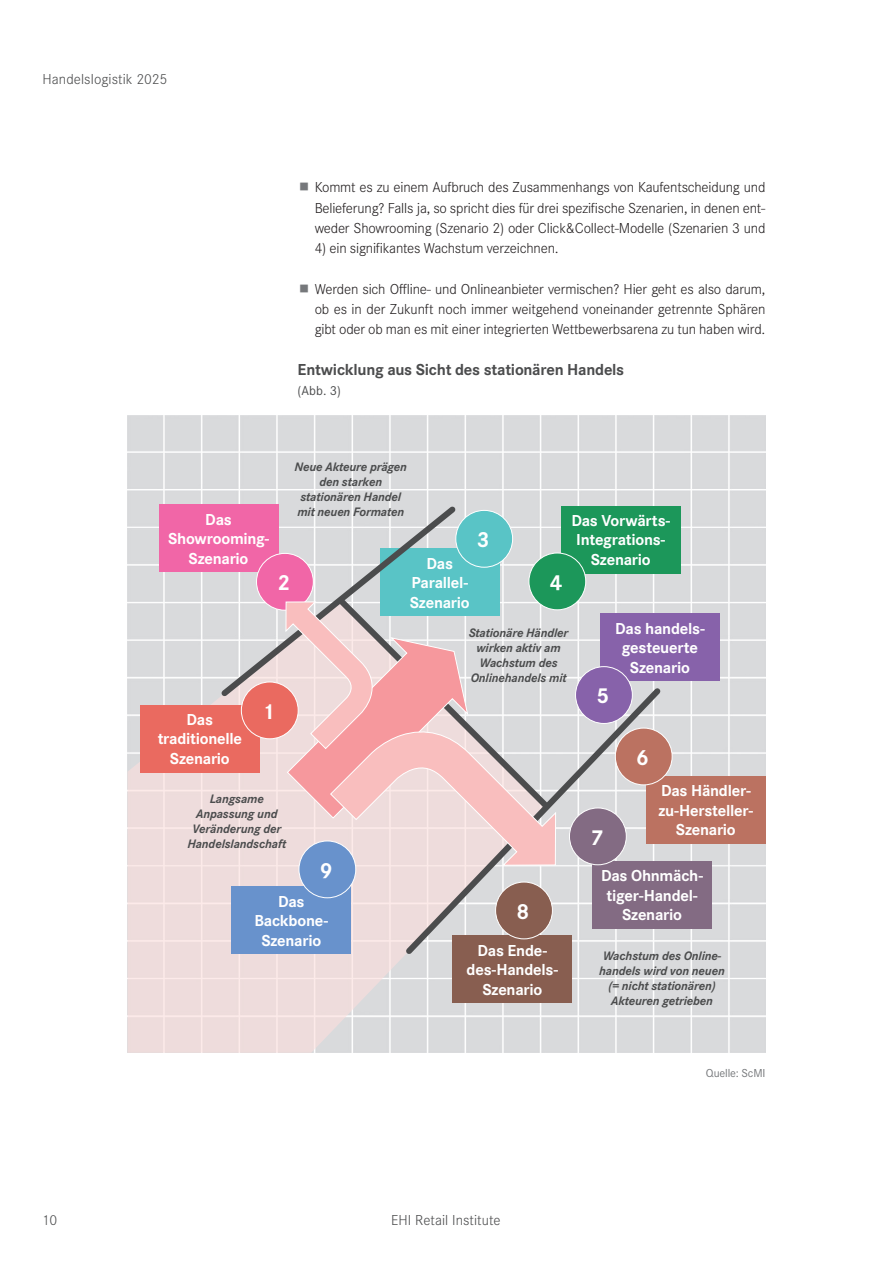
<style>
.page{position:relative;width:893px;height:1263px;background:#fff}
.page>*{position:absolute;margin:0;border:0;box-sizing:border-box;transform-origin:0 0}
._07_Crosshead_Magina{font:700 22.5px "Corporate S";color:#fff}
._13_b_Tabelle_Headli{font:700 16.5px/19.5px "Corporate S";letter-spacing:-.015em;color:#fff;text-align:center}
._13_a_Abbildung-Graf{font:700 16.5px "Corporate S";letter-spacing:-.015em;color:#4b4c4d}
.t1{font:300 15px/20.2px "Corporate S";letter-spacing:-.01em;color:#231f20;text-align:justify}
.t2{font:300 15px "Corporate S";letter-spacing:.005em;color:#4b4c4d}
._13_c_Tabelle_Infogr{font:13.5px "Corporate S";color:#4b4c4d}
._16_a_Tabelle_Fuß_li{font:italic 700 12.75px/15px "Corporate S";letter-spacing:-.015em;color:#4b4c4d;text-align:center}
._19_b_Quelle_rechts{font:12px "Corporate S";letter-spacing:-.015em;color:#76787b}
</style>
<div class="page">
<img style="left:128px;top:415px;width:637px;height:638px">
<svg style="left:128px;top:600px;width:419px;height:453px;fill:#eedcdc"></svg>
<div style="left:140px;top:704px;width:119px;height:68px;background:#ea6a60"></div>
<div style="left:159px;top:504px;width:119px;height:68px;background:#f166a7"></div>
<div style="left:380px;top:548px;width:119px;height:68px;background:#59c4c6"></div>
<div style="left:561px;top:506px;width:119px;height:67px;background:#1c975a"></div>
<div style="left:600px;top:613px;width:119px;height:68px;background:#8762aa"></div>
<div style="left:646px;top:776px;width:119px;height:68px;background:#bb7261"></div>
<div style="left:592px;top:861px;width:119px;height:68px;background:#836b83"></div>
<div style="left:453px;top:935px;width:119px;height:68px;background:#885e50"></div>
<div style="left:232px;top:886px;width:119px;height:68px;background:#6892cc"></div>
<div style="left:241px;top:682px;width:57px;height:57px;background:#ea6a60;border-radius:50%"></div>
<div style="left:456px;top:510px;width:57px;height:57px;background:#59c4c6;border-radius:50%"></div>
<div style="left:455px;top:510px;width:58px;height:58px;border:1px solid #fff;border-radius:50%"></div>
<div style="left:529px;top:553px;width:57px;height:57px;background:#1c975a;border-radius:50%"></div>
<div style="left:529px;top:553px;width:57px;height:57px;border:1px solid #fff;border-radius:50%"></div>
<div style="left:575px;top:667px;width:57px;height:56px;background:#8762aa;border-radius:50%"></div>
<svg style="left:615px;top:728px;width:57px;height:57px"></svg>
<div style="left:299px;top:841px;width:57px;height:57px;background:#6892cc;border-radius:50%"></div>
<div style="left:299px;top:840px;width:57px;height:58px;border:1px solid #fff;border-radius:50%"></div>
<svg style="left:216px;top:501px;width:245px;height:201px"></svg>
<svg style="left:401px;top:683px;width:265px;height:276px"></svg>
<svg style="left:332px;top:591px;width:206px;height:10px"></svg>
<svg style="left:285px;top:601px;width:271px;height:265px"></svg>
<p class="t2" style="left:43px;top:70px;width:126px">Handelslogistik 2025</p>
<p class="t1" style="left:315px;top:177px;width:452px">Kommt es zu einem Aufbruch des Zusammenhangs von Kaufentscheidung und Belieferung? Falls ja, so spricht dies für drei spezifische Szenarien, in denen ent&shy;weder Showrooming (Szenario 2) oder Click&amp;Collect-Modelle (Szenarien 3 und</p>
<p class="t1" style="left:315px;top:238px;width:246px">4) ein signifikantes Wachstum verzeichnen.</p>
<p class="t1" style="left:315px;top:279px;width:452px">Werden sich Offline- und Onlineanbieter vermischen? Hier geht es also darum, ob es in der Zukunft noch immer weitgehend voneinander getrennte Sphären gibt oder ob man es mit einer integrierten Wettbewerbsarena zu tun haben wird.</p>
<p class="_13_a_Abbildung-Graf" style="left:298px;top:360px;width:328px">Entwicklung aus Sicht des stationären Handels</p>
<p class="_13_c_Tabelle_Infogr" style="left:298px;top:383px;width:45px">(Abb. 3)</p>
<p class="_13_b_Tabelle_Headli" style="left:168px;top:510px;width:102px">Das<br>Showrooming-<br>Szenario</p>
<p class="_16_a_Tabelle_Fuß_li" style="left:295px;top:460px;width:114px">Neue Akteure prägen den starken stationären Handel mit neuen Formaten</p>
<p class="_07_Crosshead_Magina" style="left:277px;top:569px;width:14px">2</p>
<p class="_13_b_Tabelle_Headli" style="left:410px;top:554px;width:61px">Das<br>Parallel-<br>Szenario</p>
<p class="_07_Crosshead_Magina" style="left:477px;top:526px;width:14px">3</p>
<p class="_07_Crosshead_Magina" style="left:550px;top:569px;width:14px">4</p>
<p class="_13_b_Tabelle_Headli" style="left:571px;top:511px;width:100px">Das Vorwärts-<br>Integrations-<br>Szenario</p>
<p class="_16_a_Tabelle_Fuß_li" style="left:469px;top:625px;width:101px">Stationäre Händler</p>
<p class="_16_a_Tabelle_Fuß_li" style="left:477px;top:640px;width:86px">wirken aktiv am</p>
<p class="_16_a_Tabelle_Fuß_li" style="left:480px;top:655px;width:79px">Wachstum des</p>
<p class="_16_a_Tabelle_Fuß_li" style="left:471px;top:670px;width:98px">Onlinehandels mit</p>
<p class="_13_b_Tabelle_Headli" style="left:615px;top:619px;width:91px">Das handels&shy;gesteuerte<br>Szenario</p>
<p class="t2" style="left:43px;top:1212px;width:16px">10</p>
<p class="_13_b_Tabelle_Headli" style="left:187px;top:710px;width:28px">Das</p>
<p class="_13_b_Tabelle_Headli" style="left:158px;top:729px;width:86px">traditionelle<br>Szenario</p>
<p class="_07_Crosshead_Magina" style="left:262px;top:698px;width:14px">1</p>
<p class="_16_a_Tabelle_Fuß_li" style="left:192px;top:791px;width:90px">Langsame<br>Anpassung und<br>Veränderung der</p>
<p class="_16_a_Tabelle_Fuß_li" style="left:187px;top:836px;width:100px">Handelslandschaft</p>
<p class="_07_Crosshead_Magina" style="left:320px;top:857px;width:14px">9</p>
<p class="_13_b_Tabelle_Headli" style="left:254px;top:892px;width:75px">Das<br>Backbone-<br>Szenario</p>
<p class="_07_Crosshead_Magina" style="left:517px;top:898px;width:14px">8</p>
<p class="_13_b_Tabelle_Headli" style="left:467px;top:941px;width:93px">Das Ende&shy;des-Handels-<br>Szenario</p>
<p class="_07_Crosshead_Magina" style="left:596px;top:683px;width:14px">5</p>
<p class="_07_Crosshead_Magina" style="left:636px;top:744px;width:14px">6</p>
<p class="_13_b_Tabelle_Headli" style="left:658px;top:781px;width:96px">Das Händler&shy;zu-Hersteller-<br>Szenario</p>
<p class="_13_b_Tabelle_Headli" style="left:601px;top:866px;width:103px">Das Ohnmäch&shy;tiger-Handel-<br>Szenario</p>
<p class="_07_Crosshead_Magina" style="left:590px;top:824px;width:14px">7</p>
<p class="_16_a_Tabelle_Fuß_li" style="left:599px;top:948px;width:127px">Wachstum des Online&shy;handels wird von neuen</p>
<p class="_16_a_Tabelle_Fuß_li" style="left:608px;top:978px;width:109px">(= nicht stationären)</p>
<p class="_16_a_Tabelle_Fuß_li" style="left:611px;top:993px;width:103px">Akteuren getrieben</p>
<p class="_19_b_Quelle_rechts" style="left:706px;top:1067px;width:61px">Quelle: ScMI</p>
<p class="t2" style="left:391px;top:1212px;width:111px">EHI Retail Institute</p>
</div>
